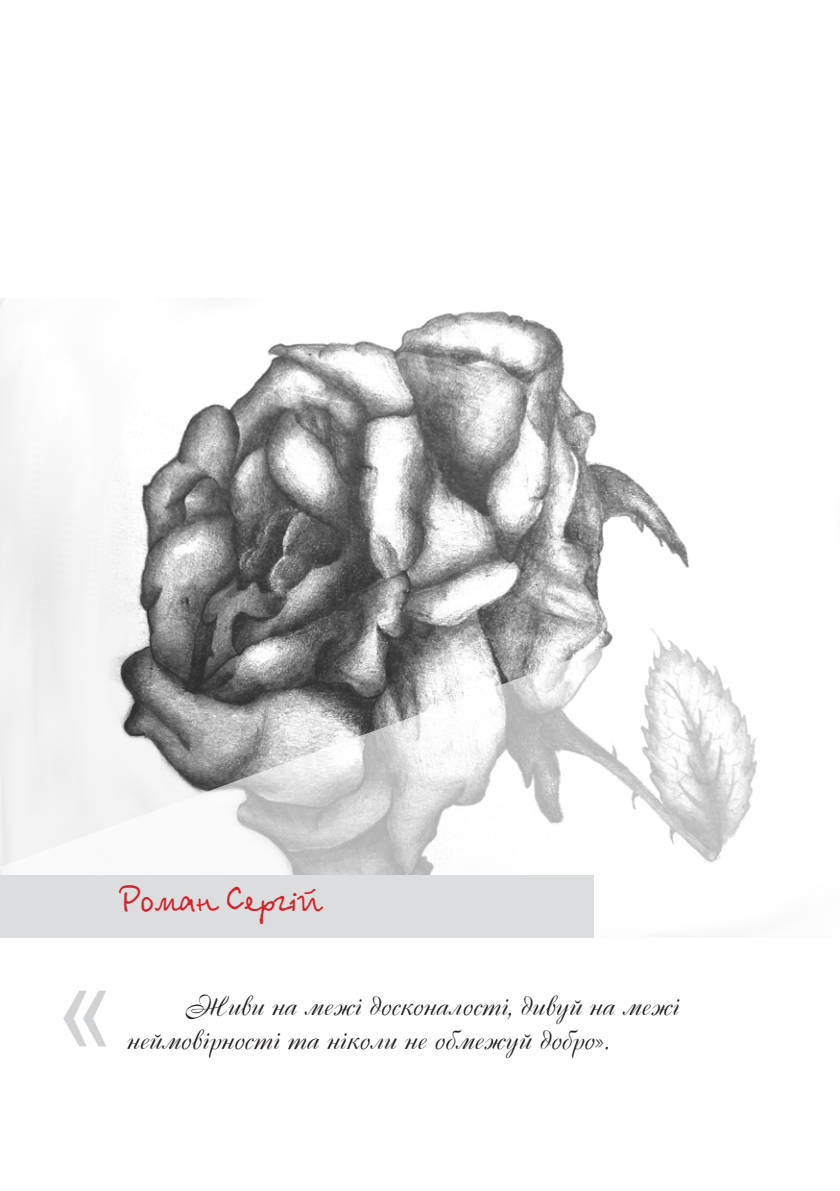
<style>
.page{position:relative;width:840px;height:1191px;background:#fff}
.page>*{position:absolute;margin:0;border:0;box-sizing:border-box;transform-origin:0 0}
.t1{font:125.4px "Arial Narrow";color:#d1d2d4}
.Автор{font:38px "Betina Script C";color:#d1232a}
.Цитата{font:28px/33.6px "Cassandra";color:#231f20}
</style>
<div class="page">
<img style="left:0;top:298px;width:687px;height:252px">
<svg style="left:0;top:550px;width:758px;height:388px"></svg>
<div style="left:0;top:875px;width:593px;height:62px;background:#dcdddf"></div>
<p class="Автор" style="left:119px;top:875px;width:205px">Роман Сергій</p>
<p class="t1" style="left:57px;top:914px;width:59px">«</p>
<p class="Цитата" style="left:126px;top:988px;width:553px;text-indent:57px">Живи на межі досконалості, дивуй на межі неймовірності та ніколи не обмежуй добро».</p>
</div>
